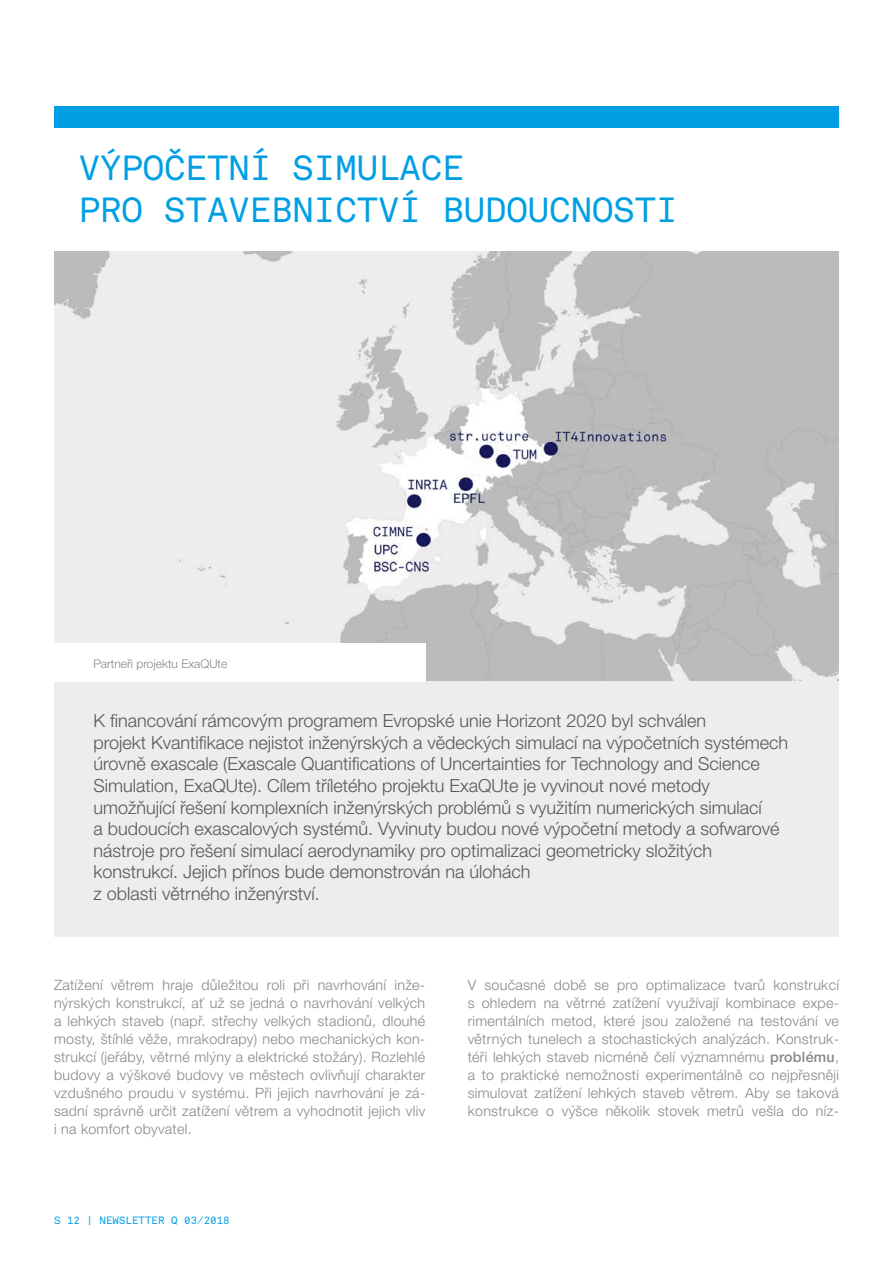
<style>
.page{position:relative;width:893px;height:1263px;background:#fff}
.page>*{position:absolute;margin:0;border:0;box-sizing:border-box;transform-origin:0 0}
.t1{font:34.5px/41.4px "Akkurat Mono Pro";color:#009fe3}
.t2{font:300 18px/21.6px "Helvetica Neue LT Pro";color:#575756}
.t3{font:300 14.25px/18px "Helvetica Neue LT Pro";letter-spacing:.02em;color:#878787;text-align:justify}
.t4{font:300 12px "Helvetica Neue LT Pro";color:#878787}
.t5{font:10.5px "Akkurat Mono Pro";color:#009fe3}
.s1{font-weight:500}
</style>
<div class="page">
<img style="left:54px;top:252px;width:785px;height:430px">
<div style="left:54px;top:682px;width:785px;height:255px;background:#ededed"></div>
<div style="left:54px;top:644px;width:371px;height:38px;background:#fff"></div>
<div style="left:54px;top:106px;width:785px;height:22px;background:#009fe3"></div>
<h1 class="t1" style="left:79px;top:148px;width:600px">VÝPOČETNÍ SIMULACE<br>PRO STAVEBNICTVÍ BUDOUCNOSTI</h1>
<p class="t4" style="left:93px;top:656px;width:136px">Partneři projektu ExaQUte</p>
<p class="t2" style="left:93px;top:710px;width:696px">K financování rámcovým programem Evropské unie Horizont 2020 byl schválen<br>projekt Kvantifikace nejistot inženýrských a vědeckých simulací na výpočetních systémech úrovně exascale (Exascale Quantifications of Uncertainties for Technology and Science Simulation, ExaQUte). Cílem tříletého projektu ExaQUte je vyvinout nové metody umožňující řešení komplexních inženýrských problémů s využitím numerických simulací<br>a budoucích exascalových systémů. Vyvinuty budou nové výpočetní metody a sofwarové nástroje pro řešení simulací aerodynamiky pro optimalizaci geometricky složitých konstrukcí. Jejich přínos bude demonstrován na úlohách<br>z oblasti větrného inženýrství.</p>
<p class="t3" style="left:54px;top:976px;width:373px">Zatížení větrem hraje důležitou roli při navrhování inže&shy;nýrských konstrukcí, ať už se jedná o navrhování velkých a lehkých staveb (např. střechy velkých stadionů, dlouhé mosty, štíhlé věže, mrakodrapy) nebo mechanických kon&shy;strukcí (jeřáby, větrné mlýny a elektrické stožáry). Rozlehlé budovy a výškové budovy ve městech ovlivňují charakter vzdušného proudu v systému. Při jejich navrhování je zá&shy;sadní správně určit zatížení větrem a vyhodnotit jejich vliv i na komfort obyvatel.</p>
<p class="t3" style="left:468px;top:976px;width:373px">V současné době se pro optimalizace tvarů konstrukcí s ohledem na větrné zatížení využívají kombinace expe&shy;rimentálních metod, které jsou založené na testování ve větrných tunelech a stochastických analýzách. Konstruk&shy;téři lehkých staveb nicméně čelí významnému <span class="s1">problému</span>, a to praktické nemožnosti experimentálně co nejpřesněji simulovat zatížení lehkých staveb větrem. Aby se taková konstrukce o výšce několik stovek metrů vešla do níz-</p>
<p class="t5" style="left:54px;top:1214px;width:177px">S 12 | NEWSLETTER Q 03/2018</p>
</div>
